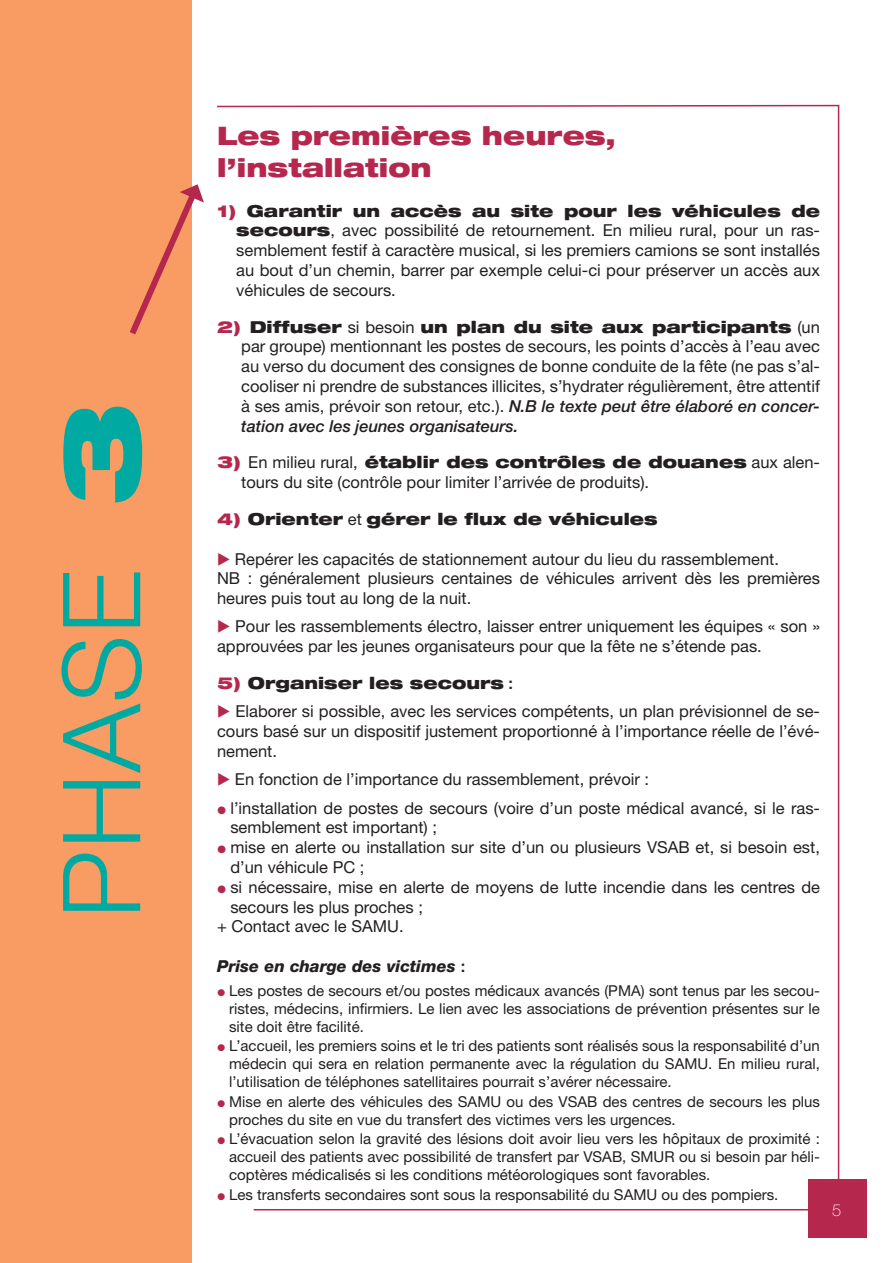
<style>
.page{position:relative;width:893px;height:1263px;background:#fff}
.page>*{position:absolute;margin:0;border:0;box-sizing:border-box;transform-origin:0 0}
.t1{font:300 108px "Helvetica Neue";color:#00a9a2}
.titre{font:900 expanded 25.5px "Helvetica Neue";color:#b6274e}
.masse{font:16.5px/19.8px "Helvetica Neue";color:#231f20}
.masse-2{font:900 expanded 16.5px "Helvetica Neue";color:#231f20}
.masse-3{font:italic 800 16.5px "Helvetica Neue";color:#231f20}
.titre-2{font:100 16.5px "Helvetica Neue";color:#fff}
.masse-4{font:15px/18px "Helvetica Neue";color:#231f20;text-align:justify}
.s1{font-weight:900;font-stretch:expanded}
.s2{font-weight:900;font-stretch:expanded;color:#b6274e}
.s3{font-weight:500;font-style:italic}
.s4{color:#b6274e}
.s5{font-weight:400;font-stretch:normal}
.s6{font-family:"European Pi Three";color:#b6274e}
.s7{font-weight:500;font-stretch:normal}
.s8{font-weight:500;font-style:normal}
</style>
<div class="page">
<hr style="left:254px;top:1209px;width:585px;height:1px;background:#b6274e">
<div style="left:0;top:0;width:191px;height:1263px;background:#f89c63"></div>
<svg style="left:129px;top:184px;width:75px;height:157px"></svg>
<svg style="left:217px;top:104px;width:623px;height:4px"></svg>
<hr style="left:838px;top:106px;width:1px;height:1103px;background:#b6274e">
<div style="left:808px;top:1179px;width:59px;height:59px;background:#b6274e"></div>
<p class="t1" style="left:36px;top:918px;width:517px;rotate:-90deg">PHASE <span class="s1">3</span></p>
<p class="titre" style="left:217px;top:120px;width:400px">Les premières heures,</p>
<p class="titre" style="left:217px;top:151px;width:216px">l’installation</p>
<p class="masse" style="left:236px;top:200px;width:585px;text-align:justify;text-indent:-19px"><span class="s2">1)</span> <span class="s1">Garantir un accès au site pour les véhicules de secours</span>, avec possibilité de retournement. En milieu rural, pour un ras&shy;semblement festif à caractère musical, si les premiers camions se sont installés au bout d’un chemin, barrer par exemple celui-ci pour préserver un accès aux véhicules de secours.</p>
<p class="masse" style="left:241px;top:316px;width:580px;text-align:justify;text-indent:-24px"><span class="s2">2)</span> <span class="s1">Diffuser</span> si besoin <span class="s1">un plan du site aux participants</span> (un par groupe) mentionnant les postes de secours, les points d’accès à l’eau avec au verso du document des consignes de bonne conduite de la fête (ne pas s’al&shy;cooliser ni prendre de substances illicites, s’hydrater régulièrement, être attentif à ses amis, prévoir son retour, etc.). <span class="s3">N.B le texte peut être élaboré en concer&shy;tation avec les jeunes organisateurs.</span></p>
<p class="masse" style="left:241px;top:452px;width:580px;text-indent:-24px"><span class="s2">3)</span> En milieu rural, <span class="s1">établir des contrôles de douanes</span> aux alen&shy;tours du site (contrôle pour limiter l’arrivée de produits).</p>
<p class="masse-2" style="left:217px;top:508px;width:442px"><span class="s4">4)</span> Orienter <span class="s5">et</span> gérer le flux de véhicules</p>
<p class="masse" style="left:217px;top:548px;width:563px"><span class="s6">E</span> Repérer les capacités de stationnement autour du lieu du rassemblement.</p>
<p class="masse" style="left:217px;top:568px;width:604px">NB : généralement plusieurs centaines de véhicules arrivent dès les premières heures puis tout au long de la nuit.</p>
<p class="masse" style="left:217px;top:616px;width:604px"><span class="s6">E</span> Pour les rassemblements électro, laisser entrer uniquement les équipes « son » approuvées par les jeunes organisateurs pour que la fête ne s’étende pas.</p>
<p class="masse-2" style="left:217px;top:672px;width:298px"><span class="s4">5)</span> Organiser les secours <span class="s7">:</span></p>
<p class="masse" style="left:217px;top:701px;width:604px;text-align:justify"><span class="s6">E</span> Elaborer si possible, avec les services compétents, un plan prévisionnel de se&shy;cours basé sur un dispositif justement proportionné à l’importance réelle de l’évé&shy;nement.</p>
<p class="masse" style="left:217px;top:769px;width:434px"><span class="s6">E</span> En fonction de l’importance du rassemblement, prévoir :</p>
<p class="masse" style="left:230px;top:798px;width:591px;text-indent:-13px"><span class="s6">I</span> l’installation de postes de secours (voire d’un poste médical avancé, si le ras&shy;semblement est important) ;</p>
<p class="masse" style="left:230px;top:837px;width:591px;text-indent:-13px"><span class="s6">I</span> mise en alerte ou installation sur site d’un ou plusieurs VSAB et, si besoin est, d’un véhicule PC ;</p>
<p class="masse" style="left:230px;top:877px;width:591px;text-indent:-13px"><span class="s6">I</span> si nécessaire, mise en alerte de moyens de lutte incendie dans les centres de secours les plus proches ;</p>
<p class="masse" style="left:217px;top:916px;width:188px">+ Contact avec le SAMU.</p>
<p class="masse-3" style="left:217px;top:956px;width:250px">Prise en charge des victimes <span class="s8">:</span></p>
<p class="masse-4" style="left:229px;top:981px;width:592px;text-indent:-12px"><span class="s6">I</span> Les postes de secours et/ou postes médicaux avancés (PMA) sont tenus par les secou&shy;ristes, médecins, infirmiers. Le lien avec les associations de prévention présentes sur le site doit être facilité.</p>
<p class="masse-4" style="left:229px;top:1037px;width:592px;text-indent:-12px"><span class="s6">I</span> L’accueil, les premiers soins et le tri des patients sont réalisés sous la responsabilité d’un médecin qui sera en relation permanente avec la régulation du SAMU. En milieu rural, l’utilisation de téléphones satellitaires pourrait s’avérer nécessaire.</p>
<p class="masse-4" style="left:229px;top:1092px;width:592px;text-indent:-12px"><span class="s6">I</span> Mise en alerte des véhicules des SAMU ou des VSAB des centres de secours les plus proches du site en vue du transfert des victimes vers les urgences.</p>
<p class="masse-4" style="left:229px;top:1130px;width:592px;text-indent:-12px"><span class="s6">I</span> L’évacuation selon la gravité des lésions doit avoir lieu vers les hôpitaux de proximité : accueil des patients avec possibilité de transfert par VSAB, SMUR ou si besoin par héli&shy;coptères médicalisés si les conditions météorologiques sont favorables.</p>
<p class="masse-4" style="left:217px;top:1185px;width:563px"><span class="s6">I</span> Les transferts secondaires sont sous la responsabilité du SAMU ou des pompiers.</p>
<p class="titre-2" style="left:832px;top:1200px;width:11px">5</p>
</div>
